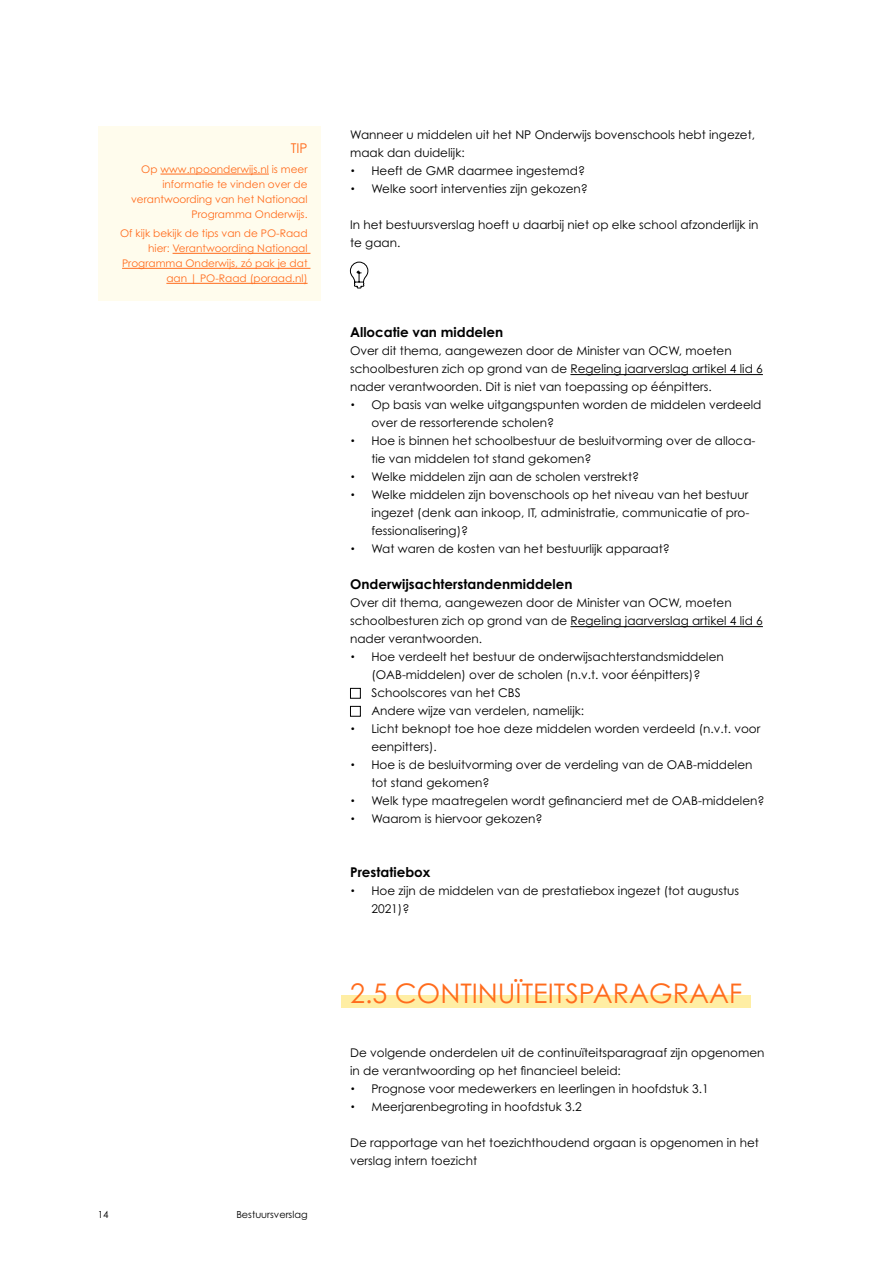
<style>
.page{position:relative;width:893px;height:1263px;background:#fff}
.page>*{position:absolute;margin:0;border:0;box-sizing:border-box;transform-origin:0 0}
.t1{font:27px "Century Gothic Pro";color:#ff6c1d}
.t2{font:700 13.5px "Century Gothic Pro";color:#000}
.t3{font:13.5px "Century Gothic Pro";color:#ff6c1d}
.t4{font:12px/18px "Century Gothic Pro";color:#000}
.t5{font:10.5px/15px "Century Gothic Pro";color:#ff6c1d;text-align:right}
.t6{font:9.75px "Century Gothic Pro";color:#000}
.s1{font-size:9px}
</style>
<div class="page">
<hr style="left:570px;top:374px;width:193px;height:1px;background:#000">
<hr style="left:570px;top:626px;width:193px;height:1px;background:#000">
<div style="left:342px;top:995px;width:409px;height:12px;background:#ffeea4"></div>
<svg style="left:350px;top:261px;width:18px;height:28px"></svg>
<div style="left:350px;top:688px;width:11px;height:11px;border:1px solid #000"></div>
<div style="left:350px;top:706px;width:11px;height:11px;border:1px solid #000"></div>
<div style="left:98px;top:126px;width:222px;height:175px;background:#fffced"></div>
<hr style="left:160px;top:174px;width:109px;height:1px;background:#ff6c1d">
<hr style="left:173px;top:253px;width:137px;height:1px;background:#ff6c1d">
<hr style="left:122px;top:268px;width:188px;height:1px;background:#ff6c1d">
<hr style="left:166px;top:283px;width:142px;height:1px;background:#ff6c1d">
<p class="t3" style="left:291px;top:140px;width:18px">TIP</p>
<p class="t5" style="left:131px;top:161px;width:178px">Op www.npoonderwijs.nl is meer informatie te vinden over de verantwoording van het Nationaal<br>Programma Onderwijs.</p>
<p class="t5" style="left:120px;top:225px;width:189px">Of kijk bekijk de tips van de PO-Raad hier: Verantwoording Nationaal<br>Programma Onderwijs, zó pak je dat aan | PO-Raad (poraad.nl)</p>
<p class="t6" style="left:98px;top:1208px;width:12px">14</p>
<p class="t6" style="left:236px;top:1208px;width:73px">Bestuursverslag</p>
<p class="t4" style="left:350px;top:126px;width:406px">Wanneer u middelen uit het NP Onderwijs bovenschools hebt ingezet, maak dan duidelijk:</p>
<p class="t4" style="left:350px;top:162px;width:237px"><span class="s1">•</span> Heeft de GMR daarmee ingestemd?</p>
<p class="t4" style="left:350px;top:180px;width:239px"><span class="s1">•</span> Welke soort interventies zijn gekozen?</p>
<p class="t4" style="left:350px;top:216px;width:410px">In het bestuursverslag hoeft u daarbij niet op elke school afzonderlijk in te gaan.</p>
<p class="t2" style="left:350px;top:324px;width:155px">Allocatie van middelen</p>
<p class="t4" style="left:350px;top:342px;width:414px">Over dit thema, aangewezen door de Minister van OCW, moeten schoolbesturen zich op grond van de Regeling jaarverslag artikel 4 lid 6 nader verantwoorden. Dit is niet van toepassing op éénpitters.</p>
<p class="t4" style="left:371px;top:396px;width:392px;text-indent:-21px"><span class="s1">•</span> Op basis van welke uitgangspunten worden de middelen verdeeld over de ressorterende scholen?</p>
<p class="t4" style="left:371px;top:432px;width:386px;text-indent:-21px"><span class="s1">•</span> Hoe is binnen het schoolbestuur de besluitvorming over de alloca&shy;tie van middelen tot stand gekomen?</p>
<p class="t4" style="left:350px;top:468px;width:291px"><span class="s1">•</span> Welke middelen zijn aan de scholen verstrekt?</p>
<p class="t4" style="left:371px;top:486px;width:380px;text-align:justify;text-indent:-21px"><span class="s1">•</span> Welke middelen zijn bovenschools op het niveau van het bestuur ingezet (denk aan inkoop, IT, administratie, communicatie of pro&shy;fessionalisering)?</p>
<p class="t4" style="left:350px;top:540px;width:321px"><span class="s1">•</span> Wat waren de kosten van het bestuurlijk apparaat?</p>
<p class="t2" style="left:350px;top:576px;width:224px">Onderwijsachterstandenmiddelen</p>
<p class="t4" style="left:350px;top:594px;width:414px">Over dit thema, aangewezen door de Minister van OCW, moeten schoolbesturen zich op grond van de Regeling jaarverslag artikel 4 lid 6 nader verantwoorden.</p>
<p class="t4" style="left:371px;top:648px;width:354px;text-indent:-21px"><span class="s1">•</span> Hoe verdeelt het bestuur de onderwijsachterstandsmiddelen (OAB-middelen) over de scholen (n.v.t. voor éénpitters)?<br>Schoolscores van het CBS<br>Andere wijze van verdelen, namelijk:</p>
<p class="t4" style="left:371px;top:720px;width:391px;text-indent:-21px"><span class="s1">•</span> Licht beknopt toe hoe deze middelen worden verdeeld (n.v.t. voor eenpitters).</p>
<p class="t4" style="left:371px;top:756px;width:383px;text-indent:-21px"><span class="s1">•</span> Hoe is de besluitvorming over de verdeling van de OAB-middelen tot stand gekomen?</p>
<p class="t4" style="left:350px;top:792px;width:416px"><span class="s1">•</span> Welk type maatregelen wordt gefinancierd met de OAB-middelen?</p>
<p class="t4" style="left:350px;top:810px;width:194px"><span class="s1">•</span> Waarom is hiervoor gekozen?</p>
<p class="t2" style="left:350px;top:864px;width:82px">Prestatiebox</p>
<p class="t4" style="left:371px;top:882px;width:369px;text-indent:-21px"><span class="s1">•</span> Hoe zijn de middelen van de prestatiebox ingezet (tot augustus<br>2021)?</p>
<h1 class="t1" style="left:350px;top:977px;width:393px">2.5 CONTINUÏTEITSPARAGRAAF</h1>
<p class="t4" style="left:350px;top:1044px;width:416px">De volgende onderdelen uit de continuïteitsparagraaf zijn opgenomen in de verantwoording op het financieel beleid:</p>
<p class="t4" style="left:350px;top:1080px;width:360px"><span class="s1">•</span> Prognose voor medewerkers en leerlingen in hoofdstuk 3.1</p>
<p class="t4" style="left:350px;top:1098px;width:233px"><span class="s1">•</span> Meerjarenbegroting in hoofdstuk 3.2</p>
<p class="t4" style="left:350px;top:1134px;width:410px">De rapportage van het toezichthoudend orgaan is opgenomen in het verslag intern toezicht</p>
</div>
